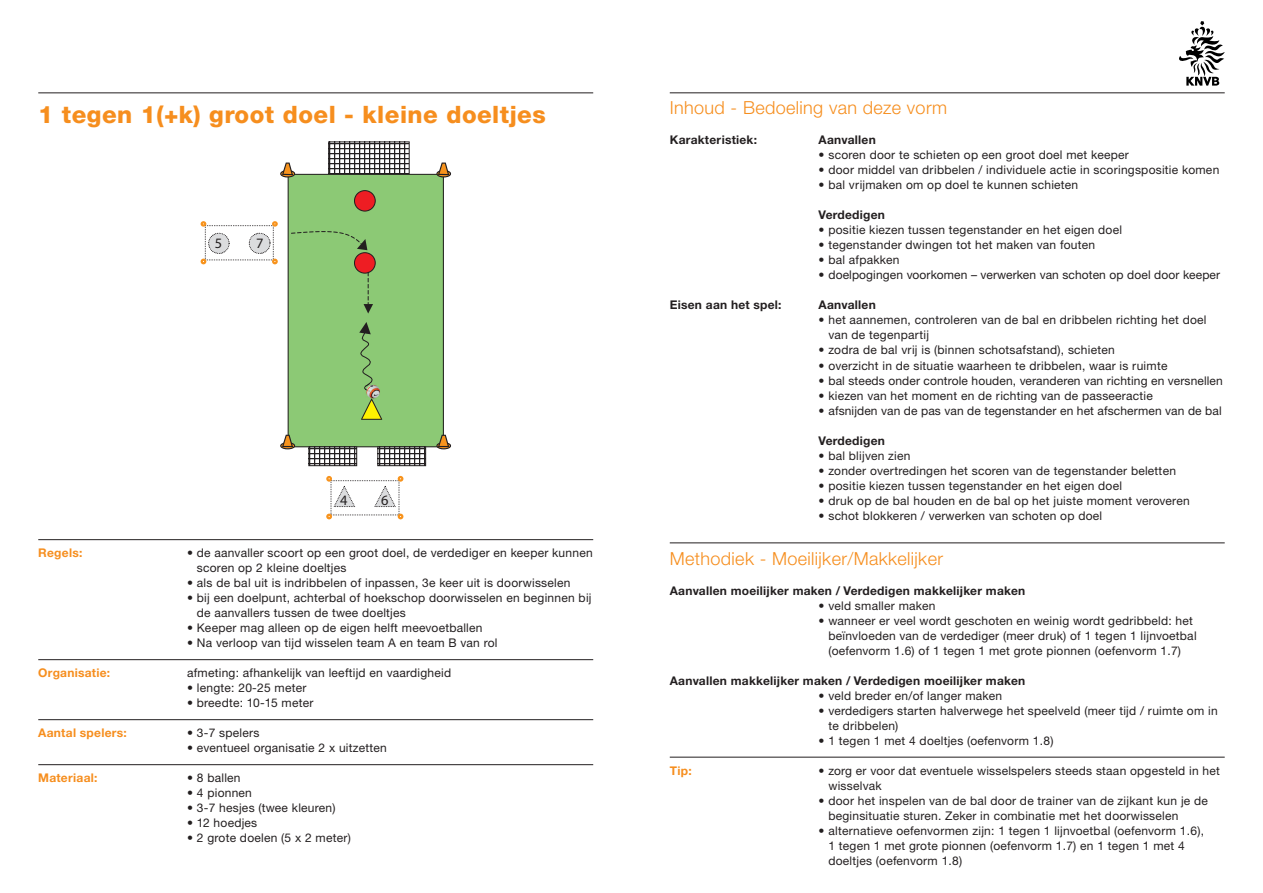
<style>
.page{position:relative;width:1263px;height:893px;background:#fff}
.page>*{position:absolute;margin:0;border:0;box-sizing:border-box;transform-origin:0 0}
.t1{font:800 24px "Helvetica Neue";letter-spacing:.02em;color:#f68e1e}
.t2{font:300 18px "Helvetica Neue";letter-spacing:.02em;color:#f68e1e}
.t3{font:14.4px "Myriad Pro";color:#231f20}
.t4{font:12px/15px "Helvetica Neue CE";letter-spacing:.02em;color:#231f20}
.t5{font:700 12px "Helvetica Neue CE";letter-spacing:.02em;color:#231f20}
.t6{font:700 12px "Helvetica Neue CE";letter-spacing:.02em;color:#f68e1e}
</style>
<div class="page">
<svg style="left:1179px;top:21px;width:46px;height:65px"></svg>
<hr style="left:38px;top:92px;width:555px;height:1px;background:#231f20">
<hr style="left:38px;top:539px;width:555px;height:1px;background:#231f20">
<hr style="left:38px;top:659px;width:555px;height:1px;background:#231f20">
<hr style="left:38px;top:719px;width:555px;height:1px;background:#231f20">
<hr style="left:38px;top:764px;width:555px;height:1px;background:#231f20">
<hr style="left:670px;top:92px;width:555px;height:1px;background:#231f20">
<hr style="left:670px;top:542px;width:555px;height:1px;background:#231f20">
<hr style="left:670px;top:757px;width:555px;height:1px;background:#231f20">
<svg style="left:326px;top:476px;width:77px;height:43px"></svg>
<svg style="left:201px;top:141px;width:250px;height:325px"></svg>
<h1 class="t1" style="left:38px;top:101px;width:509px">1 tegen 1(+k) groot doel - kleine doeltjes</h1>
<p class="t3" style="left:215px;top:234px;width:9px">5</p>
<p class="t3" style="left:256px;top:234px;width:9px">7</p>
<p class="t3" style="left:340px;top:491px;width:9px">4</p>
<p class="t3" style="left:381px;top:491px;width:9px">6</p>
<p class="t6" style="left:38px;top:545px;width:46px">Regels:</p>
<p class="t4" style="left:197px;top:545px;width:397px;text-indent:-10px">• de aanvaller scoort op een groot doel, de verdediger en keeper kunnen scoren op 2 kleine doeltjes</p>
<p class="t4" style="left:187px;top:575px;width:385px">• als de bal uit is indribbelen of inpassen, 3e keer uit is doorwisselen</p>
<p class="t4" style="left:197px;top:590px;width:396px;text-indent:-10px">• bij een doelpunt, achterbal of hoekschop doorwisselen en beginnen bij de aanvallers tussen de twee doeltjes</p>
<p class="t4" style="left:187px;top:620px;width:297px">• Keeper mag alleen op de eigen helft meevoetballen</p>
<p class="t4" style="left:187px;top:635px;width:312px">• Na verloop van tijd wisselen team A en team B van rol</p>
<p class="t6" style="left:38px;top:665px;width:73px">Organisatie:</p>
<p class="t4" style="left:187px;top:665px;width:265px">afmeting: afhankelijk van leeftijd en vaardigheid</p>
<p class="t4" style="left:187px;top:680px;width:121px">• lengte: 20-25 meter</p>
<p class="t4" style="left:187px;top:695px;width:128px">• breedte: 10-15 meter</p>
<p class="t6" style="left:38px;top:725px;width:90px">Aantal spelers:</p>
<p class="t4" style="left:187px;top:725px;width:74px">• 3-7 spelers</p>
<p class="t4" style="left:187px;top:740px;width:201px">• eventueel organisatie 2 x uitzetten</p>
<p class="t6" style="left:38px;top:770px;width:61px">Materiaal:</p>
<p class="t4" style="left:187px;top:770px;width:55px">• 8 ballen</p>
<p class="t4" style="left:187px;top:785px;width:66px">• 4 pionnen</p>
<p class="t4" style="left:187px;top:800px;width:150px">• 3-7 hesjes (twee kleuren)</p>
<p class="t4" style="left:187px;top:815px;width:72px">• 12 hoedjes</p>
<p class="t4" style="left:187px;top:830px;width:165px">• 2 grote doelen (5 x 2 meter)</p>
<h2 class="t2" style="left:670px;top:97px;width:279px">Inhoud - Bedoeling van deze vorm</h2>
<p class="t5" style="left:670px;top:133px;width:89px">Karakteristiek:</p>
<p class="t5" style="left:819px;top:133px;width:59px">Aanvallen</p>
<p class="t4" style="left:819px;top:148px;width:312px">• scoren door te schieten op een groot doel met keeper</p>
<p class="t4" style="left:819px;top:163px;width:402px">• door middel van dribbelen / individuele actie in scoringspositie komen</p>
<p class="t4" style="left:819px;top:178px;width:261px">• bal vrijmaken om op doel te kunnen schieten</p>
<p class="t5" style="left:819px;top:208px;width:68px">Verdedigen</p>
<p class="t4" style="left:819px;top:223px;width:305px">• positie kiezen tussen tegenstander en het eigen doel</p>
<p class="t4" style="left:819px;top:238px;width:278px">• tegenstander dwingen tot het maken van fouten</p>
<p class="t4" style="left:819px;top:253px;width:82px">• bal afpakken</p>
<p class="t4" style="left:819px;top:268px;width:403px">• doelpogingen voorkomen – verwerken van schoten op doel door keeper</p>
<p class="t5" style="left:670px;top:298px;width:113px">Eisen aan het spel:</p>
<p class="t5" style="left:819px;top:298px;width:59px">Aanvallen</p>
<p class="t4" style="left:828px;top:313px;width:380px;text-indent:-10px">• het aannemen, controleren van de bal en dribbelen richting het doel van de tegenpartij</p>
<p class="t4" style="left:819px;top:343px;width:298px">• zodra de bal vrij is (binnen schotsafstand), schieten</p>
<p class="t4" style="left:819px;top:358px;width:350px">• overzicht in de situatie waarheen te dribbelen, waar is ruimte</p>
<p class="t4" style="left:819px;top:373px;width:406px">• bal steeds onder controle houden, veranderen van richting en versnellen</p>
<p class="t4" style="left:819px;top:388px;width:336px">• kiezen van het moment en de richting van de passeeractie</p>
<p class="t4" style="left:819px;top:403px;width:405px">• afsnijden van de pas van de tegenstander en het afschermen van de bal</p>
<p class="t5" style="left:819px;top:433px;width:68px">Verdedigen</p>
<p class="t4" style="left:819px;top:448px;width:93px">• bal blijven zien</p>
<p class="t4" style="left:819px;top:463px;width:359px">• zonder overtredingen het scoren van de tegenstander beletten</p>
<p class="t4" style="left:819px;top:478px;width:305px">• positie kiezen tussen tegenstander en het eigen doel</p>
<p class="t4" style="left:819px;top:493px;width:373px">• druk op de bal houden en de bal op het juiste moment veroveren</p>
<p class="t4" style="left:819px;top:508px;width:285px">• schot blokkeren / verwerken van schoten op doel</p>
<h2 class="t2" style="left:670px;top:547px;width:275px">Methodiek - Moeilijker/Makkelijker</h2>
<p class="t5" style="left:670px;top:583px;width:357px">Aanvallen moeilijker maken / Verdedigen makkelijker maken</p>
<p class="t4" style="left:819px;top:598px;width:118px">• veld smaller maken</p>
<p class="t4" style="left:828px;top:613px;width:370px;text-indent:-10px">• wanneer er veel wordt geschoten en weinig wordt gedribbeld: het beïnvloeden van de verdediger (meer druk) of 1 tegen 1 lijnvoetbal (oefenvorm 1.6) of 1 tegen 1 met grote pionnen (oefenvorm 1.7)</p>
<p class="t5" style="left:670px;top:673px;width:357px">Aanvallen makkelijker maken / Verdedigen moeilijker maken</p>
<p class="t4" style="left:818px;top:688px;width:185px">• veld breder en/of langer maken</p>
<p class="t4" style="left:828px;top:703px;width:391px;text-indent:-10px">• verdedigers starten halverwege het speelveld (meer tijd / ruimte om in te dribbelen)</p>
<p class="t4" style="left:818px;top:733px;width:236px">• 1 tegen 1 met 4 doeltjes (oefenvorm 1.8)</p>
<p class="t6" style="left:670px;top:763px;width:24px">Tip:</p>
<p class="t4" style="left:828px;top:763px;width:393px;text-indent:-10px">• zorg er voor dat eventuele wisselspelers steeds staan opgesteld in het wisselvak</p>
<p class="t4" style="left:828px;top:793px;width:381px;text-indent:-10px">• door het inspelen van de bal door de trainer van de zijkant kun je de beginsituatie sturen. Zeker in combinatie met het doorwisselen</p>
<p class="t4" style="left:828px;top:823px;width:377px;text-indent:-10px">• alternatieve oefenvormen zijn: 1 tegen 1 lijnvoetbal (oefenvorm 1.6),<br>1 tegen 1 met grote pionnen (oefenvorm 1.7) en 1 tegen 1 met 4 doeltjes (oefenvorm 1.8)</p>
</div>
